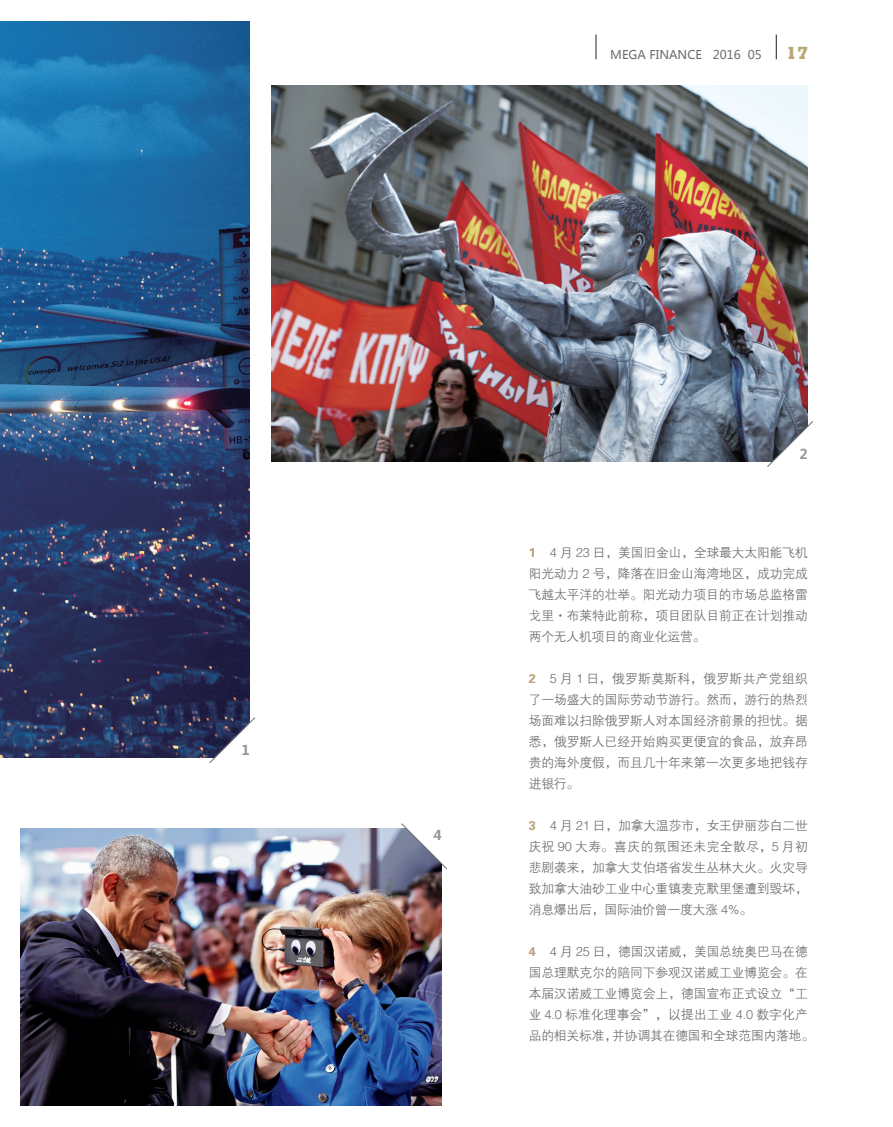
<style>
.page{position:relative;width:893px;height:1127px;background:#fff}
.page>*{position:absolute;margin:0;border:0;box-sizing:border-box;transform-origin:0 0}
.t1{font:800 16.95px "Stymie BT";color:#b8a779}
.t2{font:700 13.5px "Microsoft Ya Hei";color:#939598}
.t3{font:12.75px/21px "FZZDXJW GB1 0";letter-spacing:-.005em;color:#6c6d70;text-align:justify}
.t4{font:12px "Microsoft Ya Hei";color:#6c6d70}
.s1{font-family:"FZDHTJW GB1 0";color:#ba9f7b}
</style>
<div class="page">
<svg style="left:596px;top:35px;width:1px;height:24px"></svg>
<svg style="left:776px;top:35px;width:1px;height:24px"></svg>
<img style="left:0;top:21px;width:250px;height:737px">
<img style="left:21px;top:829px;width:421px;height:277px">
<img style="left:271px;top:85px;width:537px;height:377px">
<svg style="left:208px;top:716px;width:47px;height:47px"></svg>
<svg style="left:766px;top:420px;width:47px;height:47px"></svg>
<svg style="left:400px;top:823px;width:47px;height:47px"></svg>
<p class="t2" style="left:241px;top:741px;width:10px">1</p>
<p class="t4" style="left:610px;top:47px;width:153px">MEGA FINANCE 2016 05</p>
<p class="t1" style="left:786px;top:43px;width:23px">17</p>
<p class="t2" style="left:433px;top:826px;width:10px">4</p>
<p class="t2" style="left:799px;top:445px;width:10px">2</p>
<p class="t3" style="left:529px;top:542px;width:281px"><span class="s1">1</span> 4 月 23 日，美国旧金山，全球最大太阳能飞机阳光动力 2 号，降落在旧金山海湾地区，成功完成飞越太平洋的壮举。阳光动力项目的市场总监格雷戈里·布莱特此前称，项目团队目前正在计划推动两个无人机项目的商业化运营。</p>
<p class="t3" style="left:529px;top:668px;width:281px"><span class="s1">2</span> 5 月 1 日，俄罗斯莫斯科，俄罗斯共产党组织了一场盛大的国际劳动节游行。然而，游行的热烈场面难以扫除俄罗斯人对本国经济前景的担忧。据悉，俄罗斯人已经开始购买更便宜的食品，放弃昂贵的海外度假，而且几十年来第一次更多地把钱存进银行。</p>
<p class="t3" style="left:529px;top:815px;width:281px"><span class="s1">3</span> 4 月 21 日，加拿大温莎市，女王伊丽莎白二世庆祝 90 大寿。喜庆的氛围还未完全散尽，5 月初悲剧袭来，加拿大艾伯塔省发生丛林大火。火灾导致加拿大油砂工业中心重镇麦克默里堡遭到毁坏，消息爆出后，国际油价曾一度大涨 4%。</p>
<p class="t3" style="left:529px;top:941px;width:287px;text-align:left"><span class="s1">4</span> 4 月 25 日，德国汉诺威，美国总统奥巴马在德国总理默克尔的陪同下参观汉诺威工业博览会。在本届汉诺威工业博览会上，德国宣布正式设立“工业 4.0 标准化理事会”，以提出工业 4.0 数字化产品的相关标准，并协调其在德国和全球范围内落地。</p>
</div>
